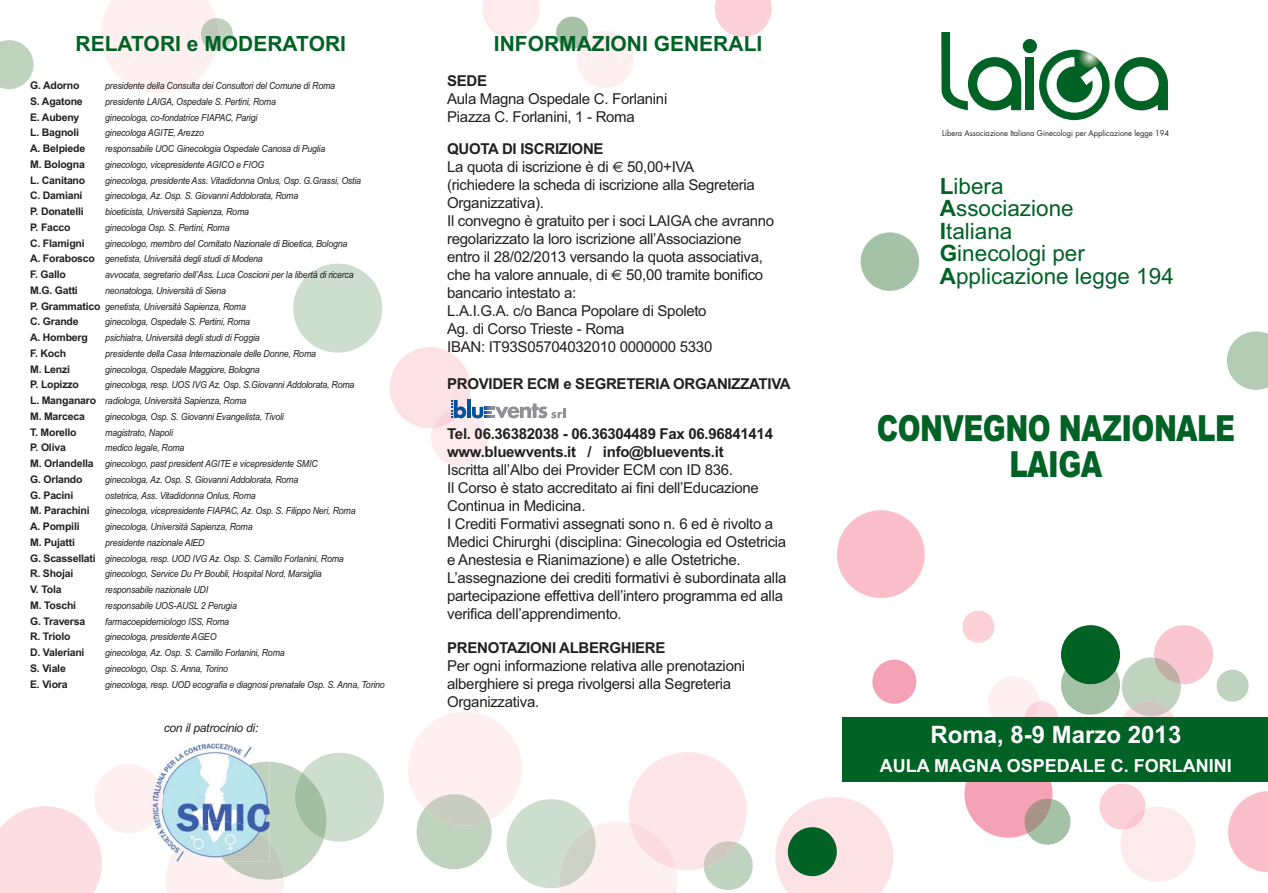
<style>
.page{position:relative;width:1268px;height:893px;background:#fff}
.page>*{position:absolute;margin:0;border:0;box-sizing:border-box;transform-origin:0 0}
.t1{font:900 36px/36px "Arial";letter-spacing:-.02em;color:#006225;text-align:center;scale:.77 1}
.t2{font:700 24px "Arial";color:#fff}
.t3{font:22.5px/22.5px "Arial";color:#006225}
.t4{font:700 21px "Arial";color:#006225}
.t5{font:700 18px "Arial";color:#fff}
.t6{font:15px/18px "Arial";letter-spacing:-.02em;color:#231f20}
.t7{font:700 15px "Arial";letter-spacing:-.02em;color:#231f20}
.t8{font:italic 12px "Arial";letter-spacing:-.02em;color:#231f20}
.t9{font:700 10.5px/15.8px "Arial";letter-spacing:-.02em;color:#231f20}
.t10{font:italic 9.75px/15.8px "Arial";letter-spacing:-.02em;color:#231f20;scale:.9 1}
.t11{font:7.8px "Futura";color:#231f20}
.s1{font-weight:700}
.s2{font-family:"Euro Sans"}
</style>
<div class="page">
<svg style="left:1227px;top:331px;width:40px;height:59px"></svg>
<svg style="left:1228px;top:791px;width:39px;height:81px"></svg>
<svg style="left:775px;top:797px;width:118px;height:96px"></svg>
<svg style="left:483px;top:0;width:56px;height:38px"></svg>
<svg style="left:714px;top:0;width:57px;height:37px"></svg>
<svg style="left:0;top:40px;width:34px;height:49px"></svg>
<div style="left:860px;top:232px;width:58px;height:59px;background:#a6c2a6;border-radius:50%"></div>
<div style="left:836px;top:510px;width:88px;height:88px;background:#f9beca;border-radius:50%"></div>
<div style="left:962px;top:611px;width:32px;height:32px;background:#fbd0d7;border-radius:50%"></div>
<div style="left:1216px;top:670px;width:32px;height:32px;background:#c0d3bf;border-radius:50%"></div>
<div style="left:872px;top:660px;width:44px;height:44px;background:#f6a2b6;border-radius:50%"></div>
<div style="left:964px;top:750px;width:88px;height:88px;background:#f6a2b6;border-radius:50%"></div>
<svg style="left:987px;top:625px;width:225px;height:257px"></svg>
<svg style="left:0;top:764px;width:153px;height:129px"></svg>
<svg style="left:408px;top:712px;width:344px;height:181px"></svg>
<svg style="left:556px;top:17px;width:77px;height:71px"></svg>
<div style="left:787px;top:827px;width:49px;height:49px;background:#006225;border-radius:50%"></div>
<div style="left:842px;top:718px;width:425px;height:64px;background:#006225"></div>
<svg style="left:389px;top:347px;width:176px;height:119px"></svg>
<div style="left:293px;top:264px;width:89px;height:89px;background:#cdddce;border-radius:50%"></div>
<svg style="left:166px;top:753px;width:218px;height:140px"></svg>
<svg style="left:101px;top:0;width:132px;height:93px"></svg>
<img style="left:155px;top:743px;width:75px;height:118px">
<img style="left:230px;top:744px;width:39px;height:18px">
<img style="left:169px;top:824px;width:39px;height:37px">
<img style="left:153px;top:774px;width:10px;height:50px">
<img style="left:208px;top:762px;width:61px;height:60px">
<img style="left:208px;top:822px;width:61px;height:39px">
<div style="left:1024px;top:57px;width:9px;height:53px;background:#006225"></div>
<svg style="left:941px;top:32px;width:80px;height:78px"></svg>
<svg style="left:1039px;top:50px;width:128px;height:70px"></svg>
<div style="left:1022px;top:39px;width:14px;height:14px;background:#006225;border-radius:50%"></div>
<p class="t4" style="left:75px;top:36px;width:272px">RELATORI e MODERATORI</p>
<p class="t9" style="left:30px;top:78px;width:72px">G. Adorno<br>S. Agatone<br>E. Aubeny<br>L. Bagnoli<br>A. Belpiede<br>M. Bologna<br>L. Canitano<br>C. Damiani<br>P. Donatelli<br>P. Facco<br>C. Flamigni<br>A. Forabosco<br>F. Gallo<br>M.G. Gatti<br>P. Grammatico<br>C. Grande<br>A. Homberg<br>F. Koch<br>M. Lenzi<br>P. Lopizzo<br>L. Manganaro<br>M. Marceca<br>T. Morello<br>P. Oliva<br>M. Orlandella<br>G. Orlando<br>G. Pacini<br>M. Parachini<br>A. Pompili<br>M. Pujatti<br>G. Scassellati<br>R. Shojai<br>V. Tola<br>M. Toschi<br>G. Traversa<br>R. Triolo<br>D. Valeriani<br>S. Viale<br>E. Viora</p>
<p class="t10" style="left:105px;top:79px;width:312px">presidente della Consulta dei Consultori del Comune di Roma<br>presidente LAIGA, Ospedale S. Pertini, Roma<br>ginecologa, co-fondatrice FIAPAC, Parigi<br>ginecologa AGITE, Arezzo<br>responsabile UOC Ginecologia Ospedale Canosa di Puglia<br>ginecologo, vicepresidente AGICO e FIOG<br>ginecologa, presidente Ass. Vitadidonna Onlus, Osp. G.Grassi, Ostia ginecologa, Az. Osp. S. Giovanni Addolorata, Roma<br>bioeticista, Università Sapienza, Roma<br>ginecologa Osp. S. Pertini, Roma<br>ginecologo, membro del Comitato Nazionale di Bioetica, Bologna genetista, Università degli studi di Modena<br>avvocata, segretario dell’Ass. Luca Coscioni per la libertà di ricerca neonatologa, Università di Siena<br>genetista, Università Sapienza, Roma<br>ginecologa, Ospedale S. Pertini, Roma<br>psichiatra, Università degli studi di Foggia<br>presidente della Casa Internazionale delle Donne, Roma<br>ginecologa, Ospedale Maggiore, Bologna<br>ginecologa, resp. UOS IVG Az. Osp. S.Giovanni Addolorata, Roma radiologa, Università Sapienza, Roma<br>ginecologa, Osp. S. Giovanni Evangelista, Tivoli<br>magistrato, Napoli<br>medico legale, Roma<br>ginecologo, past president AGITE e vicepresidente SMIC<br>ginecologa, Az. Osp. S. Giovanni Addolorata, Roma<br>ostetrica, Ass. Vitadidonna Onlus, Roma<br>ginecologa, vicepresidente FIAPAC, Az. Osp. S. Filippo Neri, Roma ginecologa, Università Sapienza, Roma<br>presidente nazionale AIED<br>ginecologa, resp. UOD IVG Az. Osp. S. Camillo Forlanini, Roma ginecologo, Service Du Pr Boubli, Hospital Nord, Marsiglia<br>responsabile nazionale UDI<br>responsabile UOS-AUSL 2 Perugia<br>farmacoepidemiologo ISS, Roma<br>ginecologa, presidente AGEO<br>ginecologa, Az. Osp. S. Camillo Forlanini, Roma<br>ginecologo, Osp. S. Anna, Torino<br>ginecologa, resp. UOD ecografia e diagnosi prenatale Osp. S. Anna, Torino</p>
<p class="t8" style="left:164px;top:723px;width:96px">con il patrocinio di:</p>
<p class="t4" style="left:493px;top:36px;width:270px">INFORMAZIONI GENERALI</p>
<p class="t6" style="left:447px;top:73px;width:221px"><span class="s1">SEDE<br></span>Aula Magna Ospedale C. Forlanini<br>Piazza C. Forlanini, 1 - Roma</p>
<p class="t6" style="left:447px;top:141px;width:328px"><span class="s1">QUOTA DI ISCRIZIONE<br></span>La quota di iscrizione è di <span class="s2">€</span> 50,00+IVA<br>(richiedere la scheda di iscrizione alla Segreteria Organizzativa).<br>Il convegno è gratuito per i soci LAIGA che avranno regolarizzato la loro iscrizione all’Associazione entro il 28/02/2013 versando la quota associativa, che ha valore annuale, di <span class="s2">€</span> 50,00 tramite bonifico bancario intestato a:<br>L.A.I.G.A. c/o Banca Popolare di Spoleto<br>Ag. di Corso Trieste - Roma<br>IBAN: IT93S05704032010 0000000 5330</p>
<p class="t7" style="left:447px;top:379px;width:345px">PROVIDER ECM e SEGRETERIA ORGANIZZATIVA</p>
<p class="t6" style="left:447px;top:426px;width:340px"><span class="s1">Tel. 06.36382038 - 06.36304489 Fax 06.96841414 www.bluewvents.it / info@bluevents.it<br></span>Iscritta all’Albo dei Provider ECM con ID 836.<br>Il Corso è stato accreditato ai fini dell’Educazione Continua in Medicina.<br>I Crediti Formativi assegnati sono n. 6 ed è rivolto a Medici Chirurghi (disciplina: Ginecologia ed Ostetricia e Anestesia e Rianimazione) e alle Ostetriche.<br>L’assegnazione dei crediti formativi è subordinata alla partecipazione effettiva dell’intero programma ed alla verifica dell’apprendimento.</p>
<p class="t6" style="left:447px;top:640px;width:299px"><span class="s1">PRENOTAZIONI ALBERGHIERE<br></span>Per ogni informazione relativa alle prenotazioni alberghiere si prega rivolgersi alla Segreteria Organizzativa.</p>
<p class="t11" style="left:942px;top:130px;width:228px">Libera Associazione Italiana Ginecologi per Applicazione legge 194</p>
<p class="t3" style="left:939px;top:177px;width:235px"><span class="s1">L</span>ibera<br><span class="s1">A</span>ssociazione<br><span class="s1">I</span>taliana<br><span class="s1">G</span>inecologi per<br><span class="s1">A</span>pplicazione legge 194</p>
<p class="t1" style="left:876px;top:411px;width:466px">CONVEGNO NAZIONALE<br>LAIGA</p>
<p class="t2" style="left:930px;top:726px;width:252px">Roma, 8-9 Marzo 2013</p>
<p class="t5" style="left:879px;top:759px;width:353px">AULA MAGNA OSPEDALE C. FORLANINI</p>
</div>
